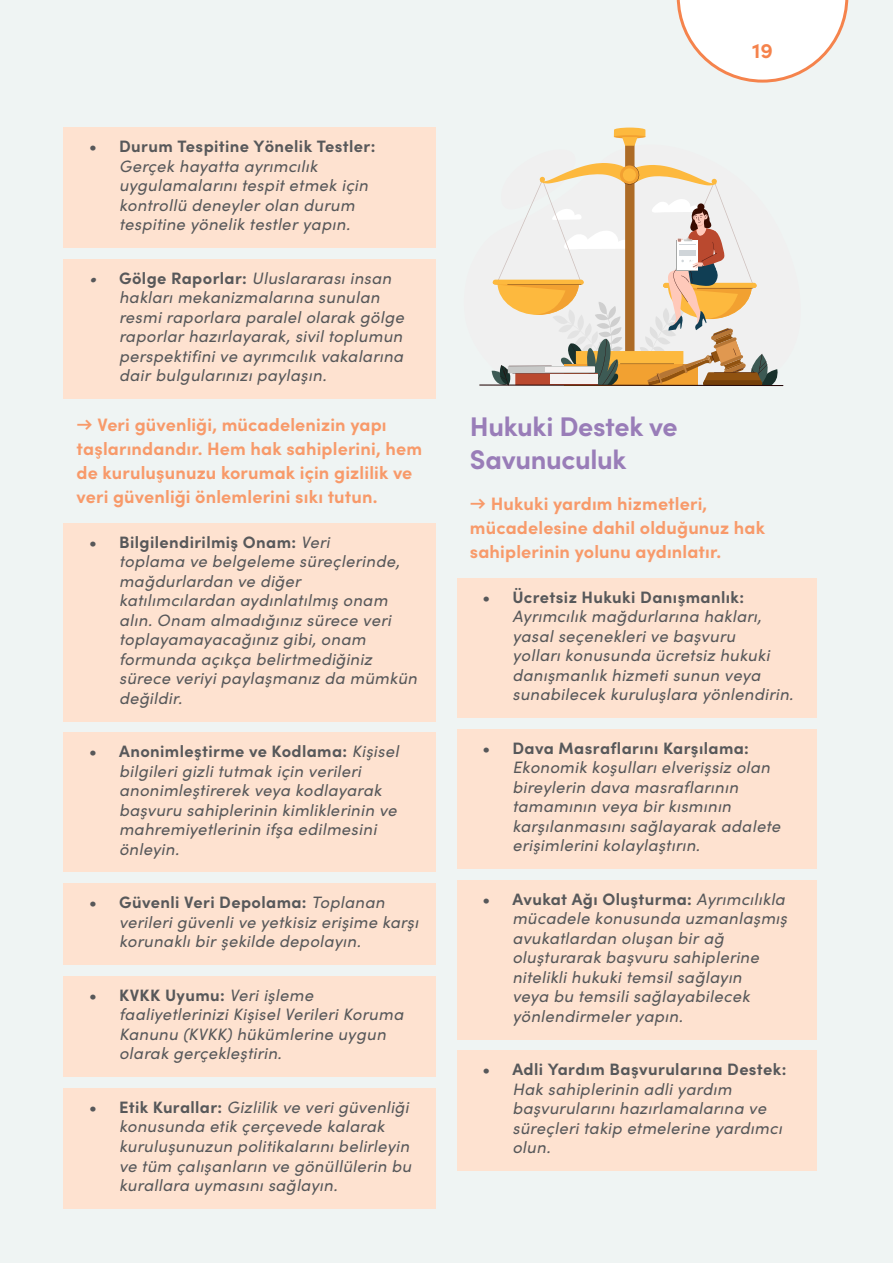
<style>
.page{position:relative;width:893px;height:1263px;background:#eff4f3}
.page>*{position:absolute;margin:0;border:0;box-sizing:border-box;transform-origin:0 0}
.t1{font:700 27px/32.4px "Sofia Pro";letter-spacing:-.015em;color:#997db8}
.t2{font:700 21px "Sofia Pro";color:#f5834c}
.t3{font:700 18px/24px "Sofia Pro";letter-spacing:.01em;color:#f89a6a}
.t4{font:italic 16.5px/19.5px "Sofia Pro";letter-spacing:.02em;color:#57585a}
.t5{font:700 16.5px "Sofia Pro";letter-spacing:.02em;color:#57585a}
.s1{font-weight:700;font-style:normal}
</style>
<div class="page">
<svg style="left:677px;top:0;width:171px;height:83px"></svg>
<div style="left:64px;top:128px;width:372px;height:120px;background:#fee2d0"></div>
<div style="left:64px;top:259px;width:372px;height:140px;background:#fee2d0"></div>
<div style="left:64px;top:523px;width:372px;height:198px;background:#fee2d0"></div>
<div style="left:64px;top:733px;width:372px;height:139px;background:#fee2d0"></div>
<div style="left:64px;top:884px;width:372px;height:81px;background:#fee2d0"></div>
<div style="left:64px;top:976px;width:372px;height:101px;background:#fee2d0"></div>
<div style="left:64px;top:1088px;width:372px;height:120px;background:#fee2d0"></div>
<div style="left:457px;top:578px;width:359px;height:139px;background:#fee2d0"></div>
<div style="left:457px;top:729px;width:359px;height:139px;background:#fee2d0"></div>
<div style="left:457px;top:880px;width:359px;height:159px;background:#fee2d0"></div>
<div style="left:457px;top:1050px;width:359px;height:120px;background:#fee2d0"></div>
<svg style="left:479px;top:128px;width:304px;height:258px"></svg>
<p class="t5" style="left:89px;top:134px;width:288px">• Durum Tespitine Yönelik Testler:</p>
<p class="t4" style="left:119px;top:155px;width:250px">Gerçek hayatta ayrımcılık uygulamalarını tespit etmek için kontrollü deneyler olan durum tespitine yönelik testler yapın.</p>
<p class="t4" style="left:119px;top:267px;width:286px;text-indent:-30px">• <span class="s1">Gölge Raporlar:</span> Uluslararası insan hakları mekanizmalarına sunulan resmi raporlara paralel olarak gölge raporlar hazırlayarak, sivil toplumun perspektifini ve ayrımcılık vakalarına dair bulgularınızı paylaşın.</p>
<p class="t3" style="left:77px;top:411px;width:347px">→ Veri güvenliği, mücadelenizin yapı taşlarındandır. Hem hak sahiplerini, hem de kuruluşunuzu korumak için gizlilik ve veri güvenliği önlemlerini sıkı tutun.</p>
<p class="t4" style="left:119px;top:531px;width:300px;text-indent:-30px"><span class="s1">• Bilgilendirilmiş Onam:</span> Veri<br>toplama ve belgeleme süreçlerinde, mağdurlardan ve diğer katılımcılardan aydınlatılmış onam alın. Onam almadığınız sürece veri toplayamayacağınız gibi, onam formunda açıkça belirtmediğiniz sürece veriyi paylaşmanız da mümkün değildir.</p>
<p class="t4" style="left:119px;top:741px;width:281px;text-indent:-30px"><span class="s1">• Anonimleştirme ve Kodlama:</span> Kişisel bilgileri gizli tutmak için verileri anonimleştirerek veya kodlayarak başvuru sahiplerinin kimliklerinin ve mahremiyetlerinin ifşa edilmesini önleyin.</p>
<p class="t4" style="left:119px;top:892px;width:301px;text-indent:-30px"><span class="s1">• Güvenli Veri Depolama:</span> Toplanan verileri güvenli ve yetkisiz erişime karşı korunaklı bir şekilde depolayın.</p>
<p class="t4" style="left:119px;top:984px;width:286px;text-indent:-30px"><span class="s1">• KVKK Uyumu:</span> Veri işleme faaliyetlerinizi Kişisel Verileri Koruma<br>Kanunu (KVKK) hükümlerine uygun olarak gerçekleştirin.</p>
<p class="t4" style="left:119px;top:1096px;width:294px;text-indent:-30px"><span class="s1">• Etik Kurallar:</span> Gizlilik ve veri güvenliği konusunda etik çerçevede kalarak kuruluşunuzun politikalarını belirleyin ve tüm çalışanların ve gönüllülerin bu kurallara uymasını sağlayın.</p>
<p class="t2" style="left:752px;top:34px;width:22px">19</p>
<h1 class="t1" style="left:470px;top:408px;width:209px">Hukuki Destek ve<br>Savunuculuk</h1>
<p class="t3" style="left:470px;top:490px;width:297px">→ Hukuki yardım hizmetleri, mücadelesine dahil olduğunuz hak sahiplerinin yolunu aydınlatır.</p>
<p class="t5" style="left:483px;top:584px;width:263px">• Ücretsiz Hukuki Danışmanlık:</p>
<p class="t4" style="left:512px;top:606px;width:282px">Ayrımcılık mağdurlarına hakları, yasal seçenekleri ve başvuru<br>yolları konusunda ücretsiz hukuki danışmanlık hizmeti sunun veya sunabilecek kuruluşlara yönlendirin.</p>
<p class="t5" style="left:483px;top:735px;width:268px">• Dava Masraflarını Karşılama:</p>
<p class="t4" style="left:512px;top:757px;width:270px">Ekonomik koşulları elverişsiz olan bireylerin dava masraflarının tamamının veya bir kısmının karşılanmasını sağlayarak adalete erişimlerini kolaylaştırın.</p>
<p class="t4" style="left:512px;top:888px;width:276px;text-indent:-30px"><span class="s1">• Avukat Ağı Oluşturma:</span> Ayrımcılıkla mücadele konusunda uzmanlaşmış avukatlardan oluşan bir ağ oluşturarak başvuru sahiplerine nitelikli hukuki temsil sağlayın<br>veya bu temsili sağlayabilecek yönlendirmeler yapın.</p>
<p class="t5" style="left:483px;top:1057px;width:305px">• Adli Yardım Başvurularına Destek:</p>
<p class="t4" style="left:512px;top:1078px;width:271px">Hak sahiplerinin adli yardım başvurularını hazırlamalarına ve süreçleri takip etmelerine yardımcı olun.</p>
</div>
